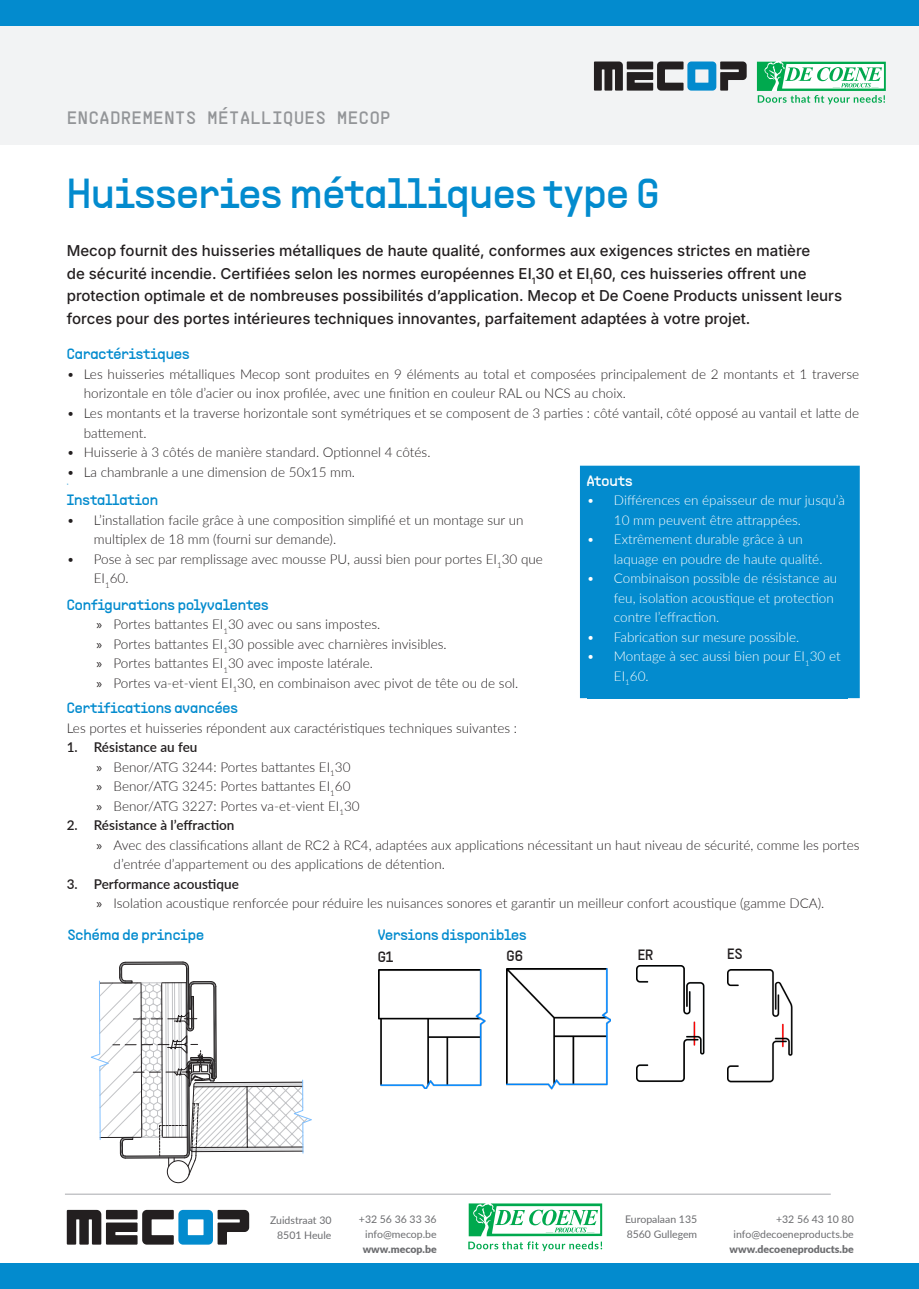
<style>
.page{position:relative;width:919px;height:1289px;background:#fff}
.page>*{position:absolute;margin:0;border:0;box-sizing:border-box;transform-origin:0 0}
.Titel_Mecop{font:42px "PP Supply Sans";color:#038bce}
.HOOFDSTUK{font:18px "PP Supply Mono";color:#939598}
.TEKST{font:15px/22.5px "Inter";color:#231f20}
.Tussentitel{font:15px "PP Supply Sans";color:#038bce}
.Tussentitel-2{font:15px "PP Supply Sans";color:#231f20}
.Tussentitel-3{font:15px "PP Supply Sans";letter-spacing:-.005em;color:#fff}
.t1{font:300 13.5px/19.5px "Lato";color:#231f20}
.t2{font:300 13.5px/19.5px "Lato";color:#fff}
.t3{font:600 13.5px "Lato";color:#231f20}
.t4{font:10.5px "Lato";color:#6c6d70}
.t5{font:900 10.5px "Lato";color:#6c6d70}
.t6{font:6px "PP Supply Sans";color:#038bce}
.s1{font-family:"Myriad Pro";font-weight:400}
</style>
<div class="page">
<div style="left:0;top:1263px;width:918px;height:25px;background:#038bce"></div>
<div style="left:0;top:21px;width:918px;height:124px;background:#f2f3f4"></div>
<div style="left:0;top:0;width:918px;height:26px;background:#038bce"></div>
<svg style="left:67px;top:1209px;width:182px;height:35px"></svg>
<hr style="left:65px;top:1193px;width:765px;height:1px;background:#a8a9ad">
<svg style="left:756px;top:62px;width:129px;height:42px"></svg>
<svg style="left:594px;top:61px;width:152px;height:30px"></svg>
<div style="left:580px;top:465px;width:279px;height:233px;background:#038bce;border:2px solid #038bce"></div>
<div style="left:587px;top:475px;width:260px;height:223px;background:#038bce"></div>
<svg style="left:468px;top:1203px;width:134px;height:47px"></svg>
<img style="left:637px;top:965px;width:68px;height:117px">
<img style="left:727px;top:969px;width:66px;height:114px">
<img style="left:378px;top:969px;width:108px;height:119px">
<img style="left:506px;top:968px;width:105px;height:122px">
<svg style="left:91px;top:961px;width:221px;height:221px"></svg>
<div style="left:264px;top:947px;width:93px;height:94px;background:#fff"></div>
<p class="HOOFDSTUK" style="left:67px;top:105px;width:326px">ENCADREMENTS MÉTALLIQUES MECOP</p>
<p class="Titel_Mecop" style="left:67px;top:168px;width:594px">Huisseries métalliques type G</p>
<p class="TEKST" style="left:67px;top:239px;width:776px">Mecop fournit des huisseries métalliques de haute qualité, conformes aux exigences strictes en matière<br>de sécurité incendie. Certifiées selon les normes européennes EI<sub>1</sub>30 et EI<sub>1</sub>60, ces huisseries offrent une protection optimale et de nombreuses possibilités d’application. Mecop et De Coene Products unissent leurs forces pour des portes intérieures techniques innovantes, parfaitement adaptées à votre projet.</p>
<p class="Tussentitel" style="left:67px;top:345px;width:124px">Caractéristiques</p>
<p class="t1" style="left:84px;top:364px;width:776px;text-indent:-17px">• Les huisseries métalliques Mecop sont produites en 9 éléments au total et composées principalement de 2 montants et 1 traverse horizontale en tôle d’acier ou inox profilée, avec une finition en couleur RAL ou NCS au choix.</p>
<p class="t1" style="left:84px;top:403px;width:776px;text-indent:-17px">• Les montants et la traverse horizontale sont symétriques et se composent de 3 parties : côté vantail, côté opposé au vantail et latte de battement.</p>
<p class="t1" style="left:67px;top:442px;width:365px">• Huisserie à 3 côtés de manière standard. Optionnel 4 côtés.</p>
<p class="t1" style="left:67px;top:461px;width:290px">• La chambranle a une dimension de 50x15 mm.</p>
<p class="t6" style="left:67px;top:480px;width:3px">•</p>
<p class="Tussentitel" style="left:67px;top:491px;width:93px">Installation</p>
<p class="t1" style="left:94px;top:509px;width:431px;text-indent:-27px">• L’installation facile grâce à une composition simplifié et un montage sur un multiplex de 18 mm (fourni sur demande).</p>
<p class="t1" style="left:94px;top:548px;width:450px;text-indent:-27px">• Pose à sec par remplissage avec mousse PU, aussi bien pour portes EI<sub>1</sub>30 que<br>EI<sub>1</sub>60.</p>
<p class="Tussentitel" style="left:67px;top:595px;width:203px">Configurations polyvalentes</p>
<p class="t1" style="left:97px;top:614px;width:285px"><span class="s1">»</span> Portes battantes EI<sub>1</sub>30 avec ou sans impostes.</p>
<p class="t1" style="left:97px;top:633px;width:351px"><span class="s1">»</span> Portes battantes EI<sub>1</sub>30 possible avec charnières invisibles.</p>
<p class="t1" style="left:97px;top:653px;width:278px"><span class="s1">»</span> Portes battantes EI<sub>1</sub>30 avec imposte latérale.</p>
<p class="t1" style="left:97px;top:672px;width:423px"><span class="s1">»</span> Portes va-et-vient EI<sub>1</sub>30, en combinaison avec pivot de tête ou de sol.</p>
<p class="Tussentitel" style="left:67px;top:699px;width:173px">Certifications avancées</p>
<p class="t1" style="left:67px;top:717px;width:452px">Les portes et huisseries répondent aux caractéristiques techniques suivantes :</p>
<p class="t3" style="left:67px;top:737px;width:132px">1. Résistance au feu</p>
<p class="t1" style="left:97px;top:756px;width:255px"><span class="s1">»</span> Benor/ATG 3244: Portes battantes EI<sub>1</sub>30</p>
<p class="t1" style="left:97px;top:776px;width:255px"><span class="s1">»</span> Benor/ATG 3245: Portes battantes EI<sub>1</sub>60</p>
<p class="t1" style="left:97px;top:795px;width:264px"><span class="s1">»</span> Benor/ATG 3227: Portes va-et-vient EI<sub>1</sub>30</p>
<p class="t3" style="left:67px;top:815px;width:169px">2. Résistance à l’effraction</p>
<p class="t1" style="left:114px;top:834px;width:747px;text-indent:-17px"><span class="s1">»</span> Avec des classifications allant de RC2 à RC4, adaptées aux applications nécessitant un haut niveau de sécurité, comme les portes d’entrée d’appartement ou des applications de détention.</p>
<p class="t3" style="left:67px;top:874px;width:173px">3. Performance acoustique</p>
<p class="t1" style="left:97px;top:893px;width:729px"><span class="s1">»</span> Isolation acoustique renforcée pour réduire les nuisances sonores et garantir un meilleur confort acoustique (gamme DCA).</p>
<p class="Tussentitel-3" style="left:587px;top:471px;width:47px">Atouts</p>
<p class="t2" style="left:614px;top:490px;width:232px;text-indent:-27px">• Différences en épaisseur de mur jusqu’à<br>10 mm peuvent être attrappées.</p>
<p class="t2" style="left:614px;top:529px;width:210px;text-indent:-27px">• Extrêmement durable grâce à un laquage en poudre de haute qualité.</p>
<p class="t2" style="left:614px;top:568px;width:225px;text-indent:-27px">• Combinaison possible de résistance au feu, isolation acoustique et protection contre l’effraction.</p>
<p class="t2" style="left:587px;top:626px;width:214px">• Fabrication sur mesure possible.</p>
<p class="t2" style="left:614px;top:646px;width:228px;text-indent:-27px">• Montage à sec aussi bien pour EI<sub>1</sub>30 et<br>EI<sub>1</sub>60.</p>
<p class="Tussentitel" style="left:68px;top:926px;width:138px">Schéma de principe</p>
<p class="Tussentitel" style="left:377px;top:926px;width:150px">Versions disponibles</p>
<p class="Tussentitel-2" style="left:377px;top:947px;width:17px">G1</p>
<p class="Tussentitel-2" style="left:506px;top:946px;width:18px">G6</p>
<p class="Tussentitel-2" style="left:637px;top:945px;width:17px">ER</p>
<p class="Tussentitel-2" style="left:727px;top:944px;width:17px">ES</p>
<p class="t4" style="left:270px;top:1212px;width:63px">Zuidstraat 30</p>
<p class="t4" style="left:277px;top:1227px;width:56px">8501 Heule</p>
<p class="t4" style="left:359px;top:1211px;width:79px">+32 56 36 33 36</p>
<p class="t4" style="left:365px;top:1226px;width:73px">info@mecop.be</p>
<p class="t5" style="left:362px;top:1240px;width:75px">www.mecop.be</p>
<p class="t4" style="left:625px;top:1211px;width:74px">Europalaan 135</p>
<p class="t4" style="left:626px;top:1226px;width:72px">8560 Gullegem</p>
<p class="t4" style="left:776px;top:1211px;width:79px">+32 56 43 10 80</p>
<p class="t4" style="left:733px;top:1226px;width:122px">info@decoeneproducts.be</p>
<p class="t5" style="left:729px;top:1240px;width:126px">www.decoeneproducts.be</p>
</div>
